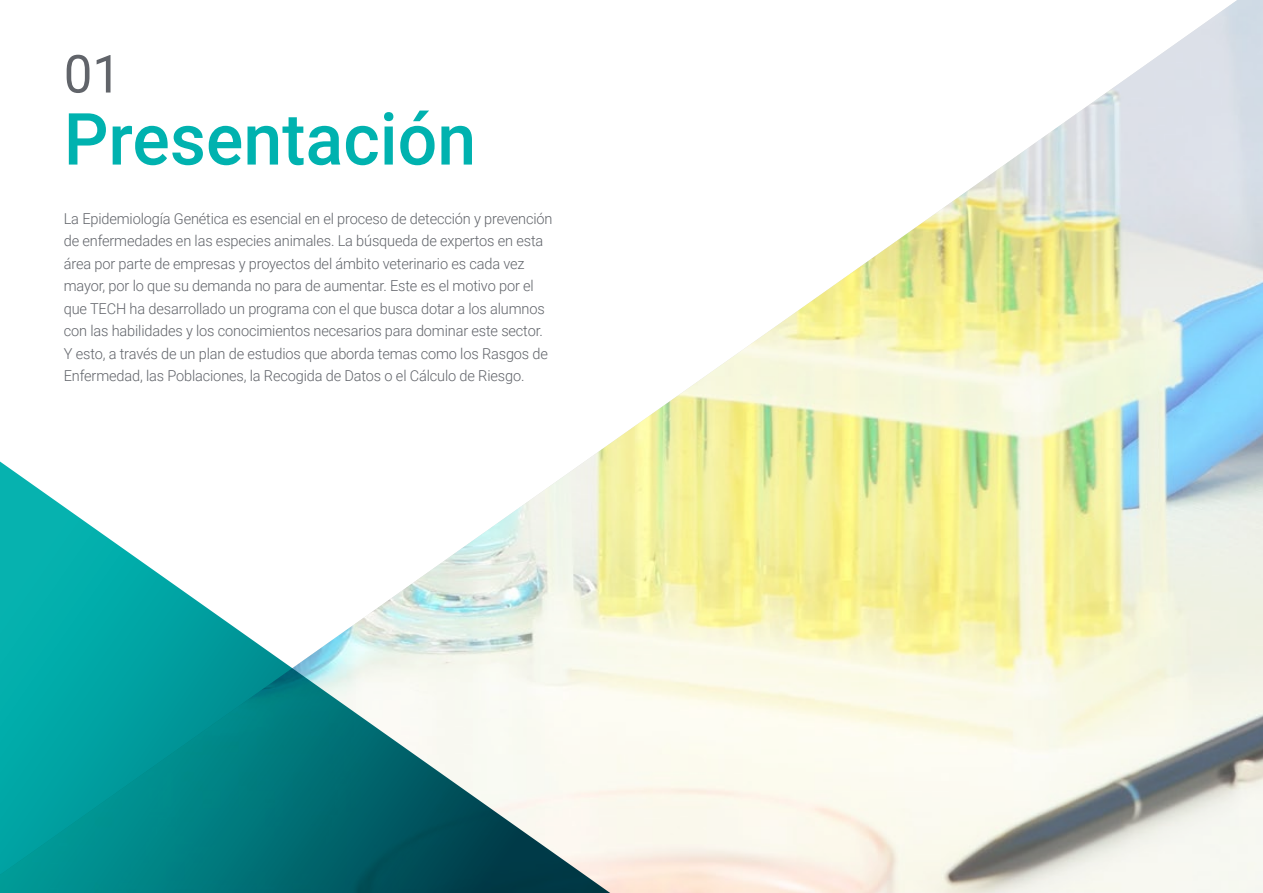
<style>
.page{position:relative;width:1263px;height:893px;background:#fff}
.page>*{position:absolute;margin:0;border:0;box-sizing:border-box;transform-origin:0 0}
.t1{font:500 72px "Roboto";color:#00b2af}
.t2{font:52.5px "Roboto";color:#61646a}
.t3{font:300 15px/22.5px "Roboto";letter-spacing:-.01em;color:#61646a}
</style>
<div class="page">
<img style="left:607px;top:0;width:656px;height:893px">
<svg style="left:0;top:446px;width:640px;height:447px"></svg>
<h2 class="t2" style="left:64px;top:37px;width:59px">01</h2>
<h1 class="t1" style="left:64px;top:89px;width:414px">Presentación</h1>
<p class="t3" style="left:64px;top:207px;width:490px">La Epidemiología Genética es esencial en el proceso de detección y prevención de enfermedades en las especies animales. La búsqueda de expertos en esta área por parte de empresas y proyectos del ámbito veterinario es cada vez mayor, por lo que su demanda no para de aumentar. Este es el motivo por el que TECH ha desarrollado un programa con el que busca dotar a los alumnos con las habilidades y los conocimientos necesarios para dominar este sector.<br>Y esto, a través de un plan de estudios que aborda temas como los Rasgos de Enfermedad, las Poblaciones, la Recogida de Datos o el Cálculo de Riesgo.</p>
</div>
